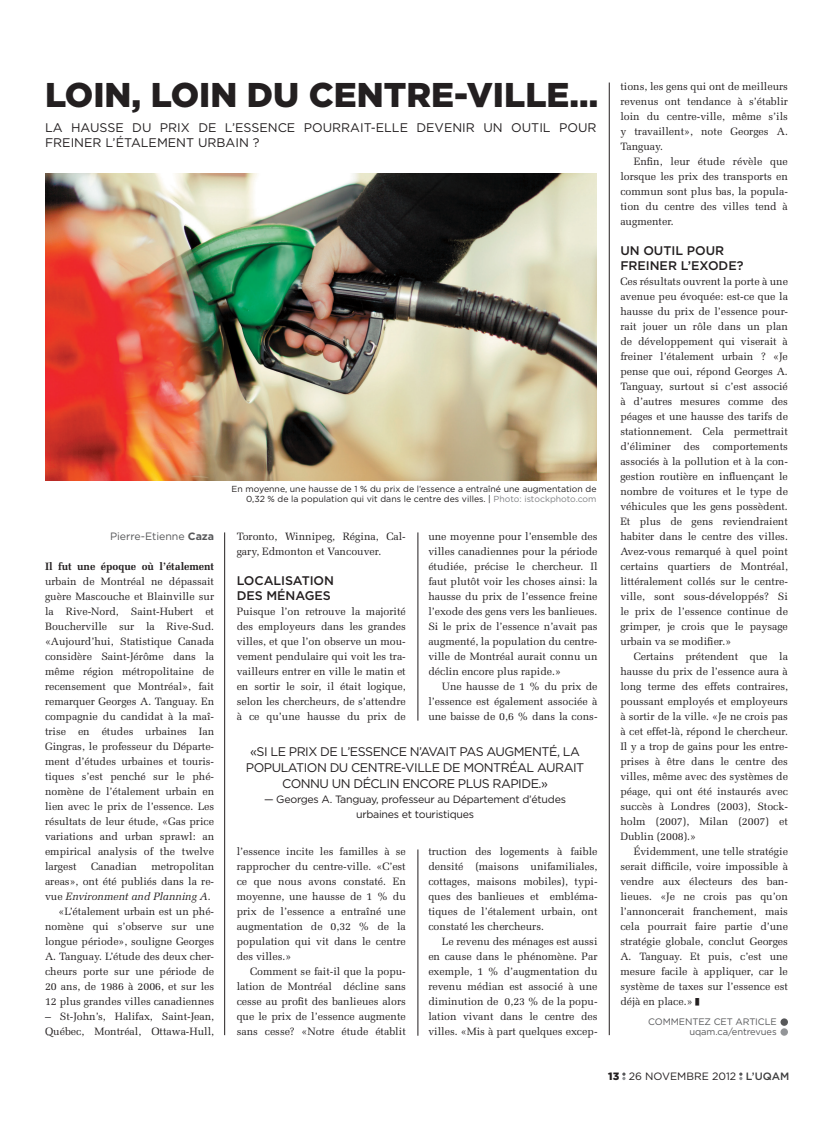
<style>
.page{position:relative;width:833px;height:1125px;background:#fff}
.page>*{position:absolute;margin:0;border:0;box-sizing:border-box;transform-origin:0 0}
.t1{font:900 34.38px "Gotham";color:#231f20}
.t2{font:12.5px "Gotham";letter-spacing:-.04em;color:#231f20}
.t3{font:500 12.5px/15px "Gotham";letter-spacing:-.005em;color:#231f20}
.t4{font:10.62px/15px "Melior";letter-spacing:-.005em;color:#231f20;text-align:justify}
.t5{font:10.62px/15px "Gotham";letter-spacing:-.025em;color:#231f20;text-align:center}
.t6{font:700 10.62px "Melior";letter-spacing:-.005em;color:#231f20}
.t7{font:italic 10.62px "Melior";letter-spacing:-.005em;color:#231f20}
.t8{font:10.62px "Gotham";color:#231f20}
.t9{font:10.62px "Gotham";letter-spacing:-.005em;color:#57585a}
.t10{font:9.38px/10px "Gotham";letter-spacing:-.01em;color:#57585a}
.t11{font:8.75px/10px "Gotham";color:#231f20;text-align:right}
.s1{font-weight:700}
.s2{font-style:normal}
.s3{color:#808285}
.s4{font-weight:900}
.s5{font-weight:500;color:#3e3e3f}
</style>
<div class="page">
<svg style="left:622px;top:1073px;width:3px;height:7px"></svg>
<svg style="left:739px;top:1073px;width:3px;height:7px"></svg>
<hr style="left:609px;top:83px;width:1px;height:952px;background:#231f20">
<div style="left:780px;top:1018px;width:8px;height:8px;background:#57585a;border-radius:50%"></div>
<div style="left:780px;top:1028px;width:8px;height:8px;background:#939598;border-radius:50%"></div>
<hr style="left:224px;top:532px;width:1px;height:503px;background:#231f20">
<hr style="left:417px;top:532px;width:1px;height:189px;background:#231f20">
<hr style="left:417px;top:849px;width:1px;height:187px;background:#231f20">
<img style="left:45px;top:173px;width:551px;height:308px">
<h1 class="t1" style="left:45px;top:75px;width:554px">LOIN, LOIN DU CENTRE-VILLE…</h1>
<p class="t2" style="left:45px;top:121px;width:45px">La hausse</p>
<p class="t2" style="left:132px;top:121px;width:10px">du</p>
<p class="t2" style="left:160px;top:121px;width:48px">prix de</p>
<p class="t2" style="left:225px;top:121px;width:20px">l’essence</p>
<p class="t2" style="left:304px;top:121px;width:18px">pourrait</p>
<p class="t2" style="left:371px;top:121px;width:14px">-elle</p>
<p class="t2" style="left:416px;top:121px;width:10px">devenir</p>
<p class="t2" style="left:483px;top:121px;width:10px">un</p>
<p class="t2" style="left:511px;top:121px;width:9px">outil</p>
<p class="t2" style="left:559px;top:121px;width:19px">pour</p>
<p class="t2" style="left:45px;top:136px;width:9px">freiner</p>
<p class="t2" style="left:105px;top:136px;width:20px">l’étalement</p>
<p class="t2" style="left:198px;top:136px;width:10px">urbain</p>
<p class="t2" style="left:253px;top:136px;width:8px">?</p>
<p class="t9" style="left:110px;top:530px;width:106px">Pierre-Etienne <span class="s1">Caza</span></p>
<p class="t6" style="left:45px;top:560px;width:171px">Il fut une époque où l’étalement</p>
<p class="t4" style="left:45px;top:574px;width:171px">urbain de Montréal ne dépassait guère Mascouche et Blainville sur la Rive-Nord, Saint-Hubert et Boucherville sur la Rive-Sud. «Aujourd’hui, Statistique Canada considère Saint-Jérôme dans la même région métropolitaine de recensement que Montréal», fait remarquer Georges A. Tanguay. En compagnie du candidat à la maî&shy;trise en études urbaines Ian Gingras, le professeur du Départe&shy;ment d’études urbaines et touris&shy;tiques s’est penché sur le phé&shy;nomène de l’étalement urbain en lien avec le prix de l’essence. Les résultats de leur étude, «Gas price variations and urban sprawl: an empirical analysis of the twelve largest</p>
<p class="t4" style="left:91px;top:859px;width:47px">Canadian</p>
<p class="t4" style="left:151px;top:859px;width:64px">metropolitan</p>
<p class="t4" style="left:45px;top:874px;width:171px">areas», ont été publiés dans la re-</p>
<p class="t7" style="left:45px;top:890px;width:167px"><span class="s2">vue</span> Environment and Planning A<span class="s2">.</span></p>
<p class="t4" style="left:59px;top:904px;width:157px">«L’étalement urbain est un phé-</p>
<p class="t4" style="left:45px;top:919px;width:171px">nomène qui s’observe sur une</p>
<p class="t4" style="left:45px;top:934px;width:171px">longue période», souligne Georges</p>
<p class="t4" style="left:45px;top:949px;width:171px">A. Tanguay. L’étude des deux cher-</p>
<p class="t4" style="left:45px;top:964px;width:171px">cheurs porte sur une période de</p>
<p class="t4" style="left:45px;top:979px;width:171px">20 ans, de 1986 à 2006, et sur les</p>
<p class="t4" style="left:45px;top:994px;width:171px">12 plus grandes villes canadiennes</p>
<p class="t4" style="left:45px;top:1009px;width:171px">– St-John’s, Halifax, Saint-Jean,<br>Québec, Montréal, Ottawa-Hull,</p>
<p class="t11" style="left:231px;top:484px;width:366px">En moyenne, une hausse de 1 % du prix de l’essence a entraîné une augmentation de<br>0,32 % de la population qui vit dans le centre des villes. | <span class="s3">Photo: istockphoto.com</span></p>
<p class="t4" style="left:237px;top:529px;width:171px">Toronto, Winnipeg, Régina, Cal&shy;gary, Edmonton et Vancouver.</p>
<p class="t3" style="left:237px;top:573px;width:17px">LOCALISATION<br>DES</p>
<p class="t3" style="left:266px;top:588px;width:11px">MÉNA</p>
<p class="t3" style="left:305px;top:588px;width:19px">GES</p>
<p class="t4" style="left:237px;top:604px;width:171px">Puisque l’on retrouve la majorité des employeurs dans les grandes villes, et que l’on observe un mou&shy;vement pendulaire qui voit les tra&shy;vailleurs entrer en ville le matin et en sortir le soir, il était logique, selon les chercheurs, de s’attendre à ce qu’une hausse du prix de</p>
<p class="t4" style="left:428px;top:529px;width:171px">une moyenne pour l’ensemble des villes canadiennes pour la période étudiée, précise le chercheur. Il faut plutôt voir les choses ainsi: la hausse du prix de l’essence freine l’exode des gens vers les banlieues.<br>Si le prix de l’essence n’avait pas augmenté, la population du centre&shy;ville de Montréal aurait connu un déclin encore plus rapide.»</p>
<p class="t4" style="left:428px;top:679px;width:171px;text-indent:14px">Une hausse de 1 % du prix de l’essence est également associée à une baisse de 0,6 % dans la cons-</p>
<p class="t2" style="left:250px;top:744px;width:109px">«Si le prix de l’essence</p>
<p class="t2" style="left:410px;top:744px;width:19px">n’avait</p>
<p class="t2" style="left:459px;top:744px;width:37px">pas augmenté</p>
<p class="t2" style="left:557px;top:744px;width:15px">, la</p>
<p class="t2" style="left:246px;top:761px;width:35px">po pulation</p>
<p class="t2" style="left:329px;top:761px;width:31px">du centre</p>
<p class="t2" style="left:401px;top:761px;width:12px">-ville</p>
<p class="t2" style="left:443px;top:761px;width:41px">de Montréal</p>
<p class="t2" style="left:537px;top:761px;width:9px">aurait</p>
<p class="t2" style="left:282px;top:777px;width:10px">connu</p>
<p class="t2" style="left:332px;top:777px;width:30px">un déclin</p>
<p class="t2" style="left:402px;top:777px;width:10px">encore</p>
<p class="t2" style="left:458px;top:777px;width:17px">plus</p>
<p class="t2" style="left:492px;top:777px;width:57px">rapide.»</p>
<p class="t5" style="left:264px;top:792px;width:303px">— Georges A. Tanguay, professeur au Département d’études urbaines et touristiques</p>
<p class="t4" style="left:237px;top:844px;width:171px">l’essence incite les familles à se rapprocher du centre-ville. «C’est ce que nous avons constaté. En moyenne, une hausse de 1 % du prix de l’essence a entraîné une augmentation de 0,32 % de la population qui vit dans le centre des villes.»</p>
<p class="t4" style="left:237px;top:964px;width:171px;text-indent:14px">Comment se fait-il que la popu&shy;lation de Montréal décline sans cesse au profit des banlieues alors que le prix de l’essence augmente sans cesse? «Notre étude établit</p>
<p class="t4" style="left:428px;top:844px;width:171px">truction des logements à faible densité (maisons unifamiliales, cottages, maisons mobiles), typi&shy;ques des banlieues et embléma&shy;tiques de l’étalement urbain, ont constaté les chercheurs.</p>
<p class="t4" style="left:428px;top:934px;width:171px;text-indent:14px">Le revenu des ménages est aussi en cause dans le phénomène. Par exemple, 1 % d’augmentation du revenu médian est associé à une diminution de 0,23 % de la popu&shy;lation vivant dans le centre des villes. «Mis à part quelques excep-</p>
<p class="t4" style="left:620px;top:79px;width:169px">tions, les gens qui ont de meilleurs revenus ont tendance à s’établir loin du centre-ville, même s’ils y travaillent», note Georges A.<br>Tanguay.</p>
<p class="t4" style="left:620px;top:154px;width:169px;text-indent:14px">Enfin, leur étude révèle que lorsque les prix des transports en commun sont plus bas, la popula&shy;tion du centre des villes tend à augmenter.</p>
<p class="t3" style="left:620px;top:243px;width:32px">UN OUTIL</p>
<p class="t3" style="left:686px;top:243px;width:19px">POUR</p>
<p class="t3" style="left:620px;top:258px;width:17px">FREINER</p>
<p class="t3" style="left:680px;top:258px;width:38px">L’EXODE</p>
<p class="t3" style="left:736px;top:258px;width:8px">?</p>
<p class="t4" style="left:620px;top:274px;width:169px">Ces résultats ouvrent la porte à une avenue peu évoquée: est-ce que la hausse du prix de l’essence pour&shy;rait jouer un rôle dans un plan de développement qui viserait à freiner l’étalement urbain ? «Je pense que oui, répond Georges A.<br>Tanguay, surtout si c’est associé à d’autres mesures comme des péages et une hausse des tarifs de stationnement. Cela permettrait d’éliminer des comportements associés à la pollution et à la con&shy;gestion routière en influençant le nombre de voitures et le type de véhicules que les gens possèdent.<br>Et plus de gens reviendraient habiter dans le centre des villes.<br>Avez-vous remarqué à quel point certains quartiers de Montréal, littéralement collés sur le centre&shy;ville, sont sous-développés? Si le prix de l’essence continue de grimper, je crois que le paysage urbain va se modifier.»</p>
<p class="t4" style="left:620px;top:649px;width:169px;text-indent:14px">Certains prétendent que la hausse du prix de l’essence aura à long terme des effets contraires, poussant employés et employeurs à sortir de la ville. «Je ne crois pas à cet effet-là, répond le chercheur.<br>Il y a trop de gains pour les entre&shy;prises à être dans le centre des villes, même avec des systèmes de péage, qui ont été instaurés avec succès à Londres (2003), Stock&shy;holm (2007), Milan (2007) et Dublin (2008).»</p>
<p class="t4" style="left:620px;top:844px;width:169px;text-indent:14px">Évidemment, une telle stratégie serait difficile, voire impossible à vendre aux électeurs des ban&shy;lieues. «Je ne crois pas qu’on l’annoncerait franchement, mais cela pourrait faire partie d’une stratégie globale, conclut Georges A. Tanguay. Et puis, c’est une mesure facile à appliquer, car le système de taxes sur l’essence est déjà en place.»</p>
<p class="t10" style="left:648px;top:1017px;width:15px">Commente</p>
<p class="t10" style="left:704px;top:1017px;width:17px">z cet</p>
<p class="t10" style="left:689px;top:1017px;width:89px;text-indent:46px">article uqam.ca/entrevues</p>
<p class="t8" style="left:608px;top:1070px;width:183px"><span class="s4">13</span> 26 NOVEMBRE 2012 <span class="s5">L’UQAM</span></p>
</div>
